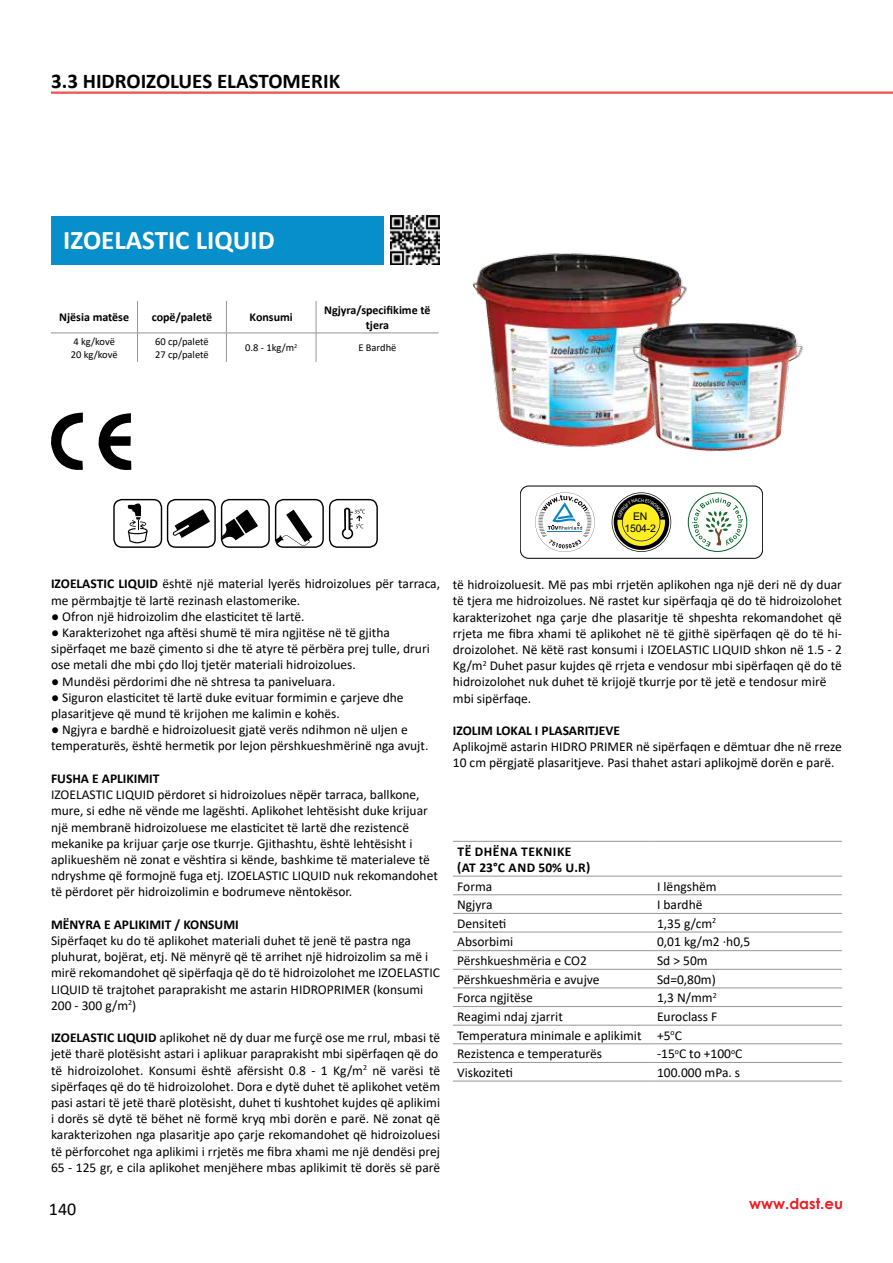
<style>
.page{position:relative;width:893px;height:1263px;background:#fff}
.page>*{position:absolute;margin:0;border:0;box-sizing:border-box;transform-origin:0 0}
.t1{font:700 27px "Calibri";color:#fff}
.t2{font:700 21px "Calibri";color:#000}
.t3{font:18px "Calibri";color:#000}
.t4{font:700 15px "Century Gothic";color:#ed1d24}
.t5{font:13.5px/16.2px "Calibri";color:#000}
.t6{font:700 13.5px "Calibri";color:#000}
.t7{font:700 13.5px/16.2px "Calibri";letter-spacing:.04em;color:#000}
.t8{font:700 12px/14.4px "Calibri";color:#000;text-align:center}
.t9{font:10.5px/12.6px "Calibri";color:#000}
.t10{font:10.5px/12px "Arial";letter-spacing:-.02em;color:#000;text-align:center}
.s1{font-weight:700}
</style>
<div class="page">
<div style="left:51px;top:216px;width:333px;height:49px;background:#078fcb"></div>
<div style="left:275px;top:499px;width:49px;height:49px;border:1px solid #000;border-radius:8px"></div>
<div style="left:221px;top:499px;width:49px;height:49px;border:1px solid #000;border-radius:8px"></div>
<div style="left:113px;top:499px;width:49px;height:49px;border:1px solid #000;border-radius:8px"></div>
<svg style="left:127px;top:503px;width:21px;height:40px"></svg>
<div style="left:329px;top:499px;width:49px;height:49px;border:1px solid #000;border-radius:8px"></div>
<svg style="left:342px;top:507px;width:23px;height:32px"></svg>
<svg style="left:276px;top:510px;width:36px;height:36px"></svg>
<svg style="left:221px;top:509px;width:37px;height:31px"></svg>
<div style="left:167px;top:499px;width:49px;height:49px;border:1px solid #000;border-radius:8px"></div>
<svg style="left:172px;top:509px;width:38px;height:29px"></svg>
<img style="left:391px;top:216px;width:49px;height:48px">
<svg style="left:51px;top:413px;width:32px;height:57px"></svg>
<svg style="left:98px;top:413px;width:33px;height:57px"></svg>
<img style="left:472px;top:253px;width:216px;height:195px">
<img style="left:605px;top:310px;width:199px;height:142px">
<hr style="left:137px;top:301px;width:1px;height:32px;background:#939598">
<hr style="left:226px;top:301px;width:1px;height:32px;background:#939598">
<hr style="left:316px;top:301px;width:1px;height:32px;background:#939598">
<hr style="left:138px;top:333px;width:88px;height:1px;background:#939598">
<hr style="left:316px;top:333px;width:123px;height:1px;background:#939598">
<svg style="left:137px;top:334px;width:1px;height:28px"></svg>
<svg style="left:316px;top:333px;width:1px;height:29px"></svg>
<svg style="left:226px;top:334px;width:1px;height:28px"></svg>
<hr style="left:51px;top:333px;width:87px;height:1px;background:#939598">
<hr style="left:226px;top:333px;width:90px;height:1px;background:#939598">
<hr style="left:453px;top:841px;width:200px;height:1px;background:#939598">
<hr style="left:653px;top:841px;width:189px;height:1px;background:#939598">
<hr style="left:453px;top:876px;width:200px;height:1px;background:#939598">
<hr style="left:653px;top:876px;width:189px;height:1px;background:#939598">
<hr style="left:453px;top:894px;width:200px;height:1px;background:#939598">
<hr style="left:653px;top:894px;width:189px;height:1px;background:#939598">
<hr style="left:453px;top:913px;width:200px;height:1px;background:#939598">
<hr style="left:453px;top:932px;width:200px;height:1px;background:#939598">
<hr style="left:453px;top:950px;width:200px;height:1px;background:#939598">
<hr style="left:453px;top:969px;width:200px;height:1px;background:#939598">
<hr style="left:453px;top:988px;width:200px;height:1px;background:#939598">
<hr style="left:453px;top:1006px;width:200px;height:1px;background:#939598">
<hr style="left:453px;top:1025px;width:200px;height:1px;background:#939598">
<hr style="left:453px;top:1043px;width:200px;height:1px;background:#939598">
<hr style="left:453px;top:1062px;width:200px;height:1px;background:#939598">
<hr style="left:453px;top:1081px;width:200px;height:1px;background:#939598">
<hr style="left:653px;top:913px;width:189px;height:1px;background:#939598">
<hr style="left:653px;top:932px;width:189px;height:1px;background:#939598">
<hr style="left:653px;top:950px;width:189px;height:1px;background:#939598">
<hr style="left:653px;top:969px;width:189px;height:1px;background:#939598">
<hr style="left:653px;top:988px;width:189px;height:1px;background:#939598">
<hr style="left:653px;top:1006px;width:189px;height:1px;background:#939598">
<hr style="left:653px;top:1025px;width:189px;height:1px;background:#939598">
<hr style="left:653px;top:1043px;width:189px;height:1px;background:#939598">
<hr style="left:653px;top:1062px;width:189px;height:1px;background:#939598">
<hr style="left:653px;top:1081px;width:189px;height:1px;background:#939598">
<div style="left:520px;top:486px;width:243px;height:72px;border:1px solid #000;border-radius:8px"></div>
<svg style="left:535px;top:492px;width:60px;height:60px"></svg>
<svg style="left:688px;top:492px;width:59px;height:60px"></svg>
<hr style="left:51px;top:92px;width:842px;height:1px;background:#ed1d24">
<hr style="left:51px;top:93px;width:842px;height:1px;background:#ed1d24">
<svg style="left:612px;top:492px;width:59px;height:60px"></svg>
<h2 class="t2" style="left:51px;top:68px;width:290px">3.3 HIDROIZOLUES ELASTOMERIK</h2>
<h1 class="t1" style="left:63px;top:223px;width:213px">IZOELASTIC LIQUID</h1>
<p class="t8" style="left:59px;top:310px;width:71px">Njësia matëse</p>
<p class="t8" style="left:152px;top:310px;width:62px">copë/paletë</p>
<p class="t8" style="left:250px;top:310px;width:45px">Konsumi</p>
<p class="t8" style="left:324px;top:302px;width:108px">Ngjyra/specifikime të tjera</p>
<p class="t9" style="left:71px;top:335px;width:48px">4 kg/kovë<br>20 kg/kovë</p>
<p class="t9" style="left:155px;top:335px;width:55px">60 cp/paletë<br>27 cp/paletë</p>
<p class="t9" style="left:245px;top:341px;width:54px">0.8 - 1kg/m<sup>2</sup></p>
<p class="t9" style="left:358px;top:341px;width:40px">E Bardhë</p>
<p class="t10" style="left:624px;top:511px;width:33px">EN<br>1504-2</p>
<p class="t5" style="left:51px;top:575px;width:391px"><span class="s1">IZOELASTIC LIQUID</span> është një material lyerës hidroizolues për tarraca, me përmbajtje të lartë rezinash elastomerike.</p>
<p class="t5" style="left:51px;top:608px;width:255px">● Ofron një hidroizolim dhe elasticitet të lartë.</p>
<p class="t5" style="left:51px;top:624px;width:380px">● Karakterizohet nga aftësi shumë të mira ngjitëse në të gjitha sipërfaqet me bazë çimento si dhe të atyre të përbëra prej tulle, druri ose metali dhe mbi çdo lloj tjetër materiali hidroizolues.</p>
<p class="t5" style="left:51px;top:673px;width:286px">● Mundësi përdorimi dhe në shtresa ta paniveluara.</p>
<p class="t5" style="left:51px;top:689px;width:354px">● Siguron elasticitet të lartë duke evituar formimin e çarjeve dhe plasaritjeve që mund të krijohen me kalimin e kohës.</p>
<p class="t5" style="left:51px;top:721px;width:379px">● Ngjyra e bardhë e hidroizoluesit gjatë verës ndihmon në uljen e temperaturës, është hermetik por lejon përshkueshmërinë nga avujt.</p>
<p class="t6" style="left:51px;top:770px;width:110px">FUSHA E APLIKIMIT</p>
<p class="t5" style="left:51px;top:786px;width:388px">IZOELASTIC LIQUID përdoret si hidroizolues nëpër tarraca, ballkone, mure, si edhe në vënde me lagështi. Aplikohet lehtësisht duke krijuar një membranë hidroizoluese me elasticitet të lartë dhe rezistencë mekanike pa krijuar çarje ose tkurrje. Gjithashtu, është lehtësisht i aplikueshëm në zonat e vështira si kënde, bashkime të materialeve të ndryshme që formojnë fuga etj. IZOELASTIC LIQUID nuk rekomandohet të përdoret për hidroizolimin e bodrumeve nëntokësor.</p>
<p class="t6" style="left:51px;top:916px;width:189px">MËNYRA E APLIKIMIT / KONSUMI</p>
<p class="t5" style="left:51px;top:932px;width:391px">Sipërfaqet ku do të aplikohet materiali duhet të jenë të pastra nga pluhurat, bojërat, etj. Në mënyrë që të arrihet një hidroizolim sa më i mirë rekomandohet që sipërfaqja që do të hidroizolohet me IZOELASTIC LIQUID të trajtohet paraprakisht me astarin HIDROPRIMER (konsumi 200 - 300 g/m<sup>2</sup>)</p>
<p class="t5" style="left:51px;top:1029px;width:391px"><span class="s1">IZOELASTIC LIQUID</span> aplikohet në dy duar me furçë ose me rrul, mbasi të jetë tharë plotësisht astari i aplikuar paraprakisht mbi sipërfaqen që do të hidroizolohet. Konsumi është afërsisht 0.8 - 1 Kg/m<sup>2</sup> në varësi të sipërfaqes që do të hidroizolohet. Dora e dytë duhet të aplikohet vetëm pasi astari të jetë tharë plotësisht, duhet ti kushtohet kujdes që aplikimi i dorës së dytë të bëhet në formë kryq mbi dorën e parë. Në zonat që karakterizohen nga plasaritje apo çarje rekomandohet që hidroizoluesi të përforcohet nga aplikimi i rrjetës me fibra xhami me një dendësi prej 65 - 125 gr, e cila aplikohet menjëhere mbas aplikimit të dorës së parë</p>
<p class="t5" style="left:453px;top:576px;width:391px">të hidroizoluesit. Më pas mbi rrjetën aplikohen nga një deri në dy duar të tjera me hidroizolues. Në rastet kur sipërfaqja që do të hidroizolohet karakterizohet nga çarje dhe plasaritje të shpeshta rekomandohet që rrjeta me fibra xhami të aplikohet në të gjithë sipërfaqen që do të hi&shy;droizolohet. Në këtë rast konsumi i IZOELASTIC LIQUID shkon në 1.5 - 2<br>Kg/m<sup>2</sup> Duhet pasur kujdes që rrjeta e vendosur mbi sipërfaqen që do të hidroizolohet nuk duhet të krijojë tkurrje por të jetë e tendosur mirë mbi sipërfaqe.</p>
<p class="t6" style="left:453px;top:722px;width:169px">IZOLIM LOKAL I PLASARITJEVE</p>
<p class="t5" style="left:453px;top:738px;width:391px">Aplikojmë astarin HIDRO PRIMER në sipërfaqen e dëmtuar dhe në rreze<br>10 cm përgjatë plasaritjeve. Pasi thahet astari aplikojmë dorën e parë.</p>
<p class="t7" style="left:457px;top:842px;width:135px">TË DHËNA TEKNIKE (AT 23°C AND 50% U.R)</p>
<p class="t5" style="left:457px;top:877px;width:37px">Forma</p>
<p class="t5" style="left:657px;top:877px;width:61px">I lëngshëm</p>
<p class="t5" style="left:457px;top:896px;width:37px">Ngjyra</p>
<p class="t5" style="left:657px;top:896px;width:47px">I bardhë</p>
<p class="t5" style="left:457px;top:915px;width:51px">Densiteti</p>
<p class="t5" style="left:657px;top:915px;width:61px">1,35 g/cm<sup>2</sup></p>
<p class="t5" style="left:457px;top:933px;width:57px">Absorbimi</p>
<p class="t5" style="left:657px;top:933px;width:95px">0,01 kg/m2 ·h0,5</p>
<p class="t5" style="left:457px;top:952px;width:131px">Përshkueshmëria e CO2</p>
<p class="t5" style="left:657px;top:952px;width:52px">Sd &gt; 50m</p>
<p class="t5" style="left:457px;top:971px;width:144px">Përshkueshmëria e avujve</p>
<p class="t5" style="left:657px;top:971px;width:60px">Sd=0,80m)</p>
<p class="t5" style="left:457px;top:989px;width:77px">Forca ngjitëse</p>
<p class="t5" style="left:657px;top:989px;width:61px">1,3 N/mm<sup>2</sup></p>
<p class="t5" style="left:457px;top:1008px;width:107px">Reagimi ndaj zjarrit</p>
<p class="t5" style="left:457px;top:1007px;width:262px;line-height:18.6px;text-indent:200px">Euroclass F<br>Temperatura minimale e aplikimit +5<sup>o</sup>C<br>Rezistenca e temperaturës</p>
<p class="t5" style="left:657px;top:1045px;width:87px">-15<sup>o</sup>C to +100<sup>o</sup>C</p>
<p class="t5" style="left:457px;top:1064px;width:57px">Viskoziteti</p>
<p class="t5" style="left:657px;top:1064px;width:85px">100.000 mPa. s</p>
<h3 class="t3" style="left:49px;top:1196px;width:29px">140</h3>
<p class="t4" style="left:749px;top:1192px;width:95px">www.dast.eu</p>
</div>
